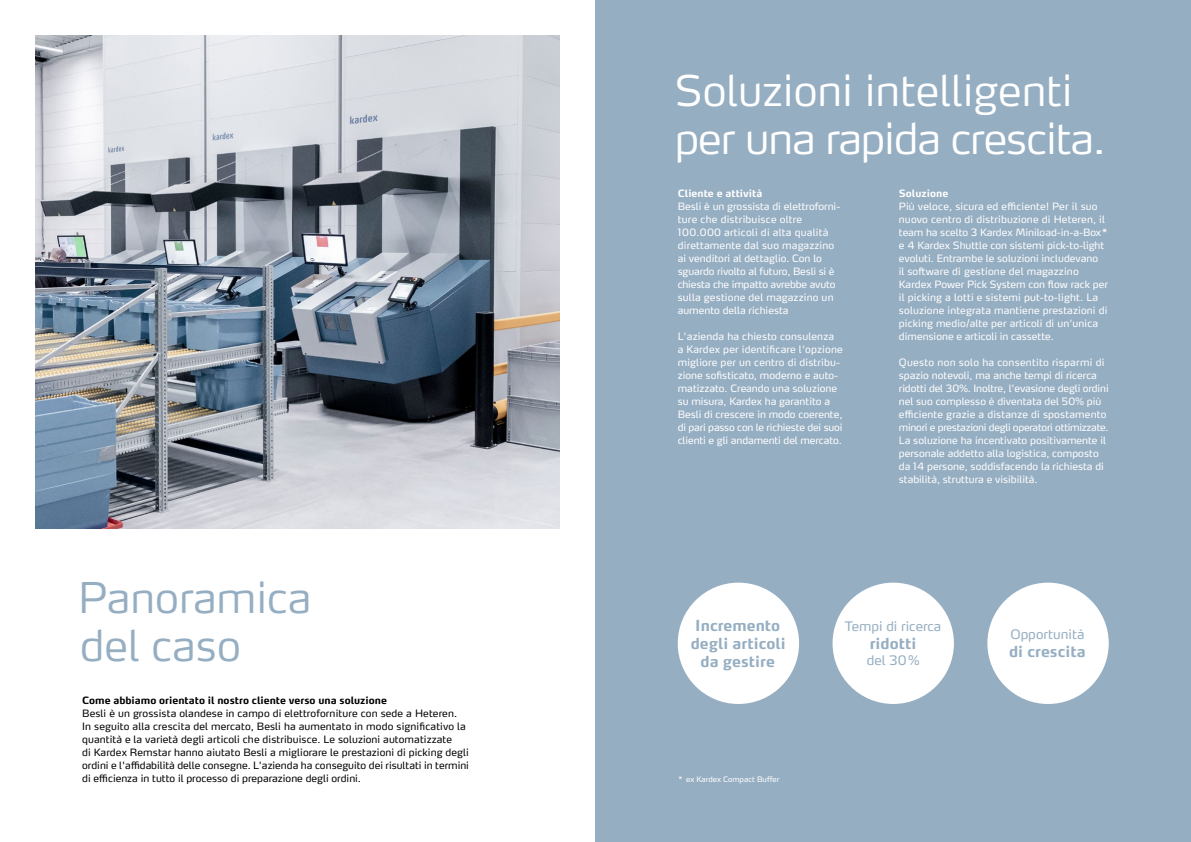
<style>
.page{position:relative;width:1191px;height:842px;background:#fff}
.page>*{position:absolute;margin:0;border:0;box-sizing:border-box;transform-origin:0 0}
.t1{font:300 42px/48px "Max Pro";color:#fff}
.t2{font:300 42px/48px "Max Pro";color:#96aec2}
.t3{font:700 15px/18px "Max Pro";color:#96aec2;text-align:center}
.t4{font:13px "Max Pro";color:#96aec2}
.t5{font:10px/13px "Max Pro";color:#fff}
.t6{font:10px/13px "Max Pro";letter-spacing:.01em;color:#000}
.t7{font:700 10px "Max Pro";color:#000}
.t8{font:700 10px "Max Pro";color:#fff}
.t9{font:7.5px "Max Pro";color:#fff}
</style>
<div class="page">
<div style="left:595px;top:0;width:596px;height:842px;background:#96aec2"></div>
<img style="left:36px;top:36px;width:524px;height:492px">
<div style="left:677px;top:583px;width:122px;height:121px;background:#fff;border-radius:50%"></div>
<div style="left:832px;top:583px;width:122px;height:121px;background:#fff;border-radius:50%"></div>
<div style="left:987px;top:583px;width:121px;height:121px;background:#fff;border-radius:50%"></div>
<h1 class="t2" style="left:78px;top:569px;width:234px">Panoramica del caso</h1>
<p class="t7" style="left:82px;top:691px;width:306px">Come abbiamo orientato il nostro cliente verso una soluzione</p>
<p class="t6" style="left:82px;top:706px;width:388px">Besli è un grossista olandese in campo di elettroforniture con sede a Heteren.<br>In seguito alla crescita del mercato, Besli ha aumentato in modo significativo la quantità e la varietà degli articoli che distribuisce. Le soluzioni automatizzate<br>di Kardex Remstar hanno aiutato Besli a migliorare le prestazioni di picking degli ordini e l'affidabilità delle consegne. L'azienda ha conseguito dei risultati in termini di efficienza in tutto il processo di preparazione degli ordini.</p>
<h1 class="t1" style="left:675px;top:62px;width:432px">Soluzioni intelligenti per una rapida crescita.</h1>
<p class="t8" style="left:899px;top:184px;width:51px">Soluzione</p>
<p class="t5" style="left:899px;top:199px;width:211px">Più veloce, sicura ed efficiente! Per il suo nuovo centro di distribuzione di Heteren, il team ha scelto 3 Kardex Miniload-in-a-Box* e 4 Kardex Shuttle con sistemi pick-to-light evoluti. Entrambe le soluzioni includevano<br>il software di gestione del magazzino Kardex Power Pick System con flow rack per il picking a lotti e sistemi put-to-light. La soluzione integrata mantiene prestazioni di picking medio/alte per articoli di un'unica dimensione e articoli in cassette.</p>
<p class="t5" style="left:899px;top:355px;width:211px">Questo non solo ha consentito risparmi di spazio notevoli, ma anche tempi di ricerca ridotti del 30%. Inoltre, l'evasione degli ordini nel suo complesso è diventata del 50% più efficiente grazie a distanze di spostamento minori e prestazioni degli operatori ottimizzate.<br>La soluzione ha incentivato positivamente il personale addetto alla logistica, composto da 14 persone, soddisfacendo la richiesta di stabilità, struttura e visibilità.</p>
<p class="t8" style="left:678px;top:184px;width:86px">Cliente e attività</p>
<p class="t5" style="left:678px;top:199px;width:164px">Besli è un grossista di elettroforni&shy;ture che distribuisce oltre<br>100.000 articoli di alta qualità direttamente dal suo magazzino ai venditori al dettaglio. Con lo sguardo rivolto al futuro, Besli si è chiesta che impatto avrebbe avuto sulla gestione del magazzino un aumento della richiesta</p>
<p class="t5" style="left:678px;top:329px;width:166px">L'azienda ha chiesto consulenza<br>a Kardex per identificare l'opzione migliore per un centro di distribu&shy;zione sofisticato, moderno e auto&shy;matizzato. Creando una soluzione su misura, Kardex ha garantito a Besli di crescere in modo coerente, di pari passo con le richieste dei suoi clienti e gli andamenti del mercato.</p>
<h2 class="t3" style="left:691px;top:615px;width:96px">Incremento degli articoli da gestire</h2>
<h3 class="t4" style="left:845px;top:615px;width:98px">Tempi di ricerca</h3>
<h2 class="t3" style="left:869px;top:633px;width:48px">ridotti</h2>
<h3 class="t4" style="left:866px;top:649px;width:54px">del 30%</h3>
<p class="t9" style="left:677px;top:773px;width:103px">* ex Kardex Compact Buffer</p>
<h3 class="t4" style="left:1010px;top:623px;width:76px">Opportunità</h3>
<h2 class="t3" style="left:1009px;top:641px;width:78px">di crescita</h2>
</div>
